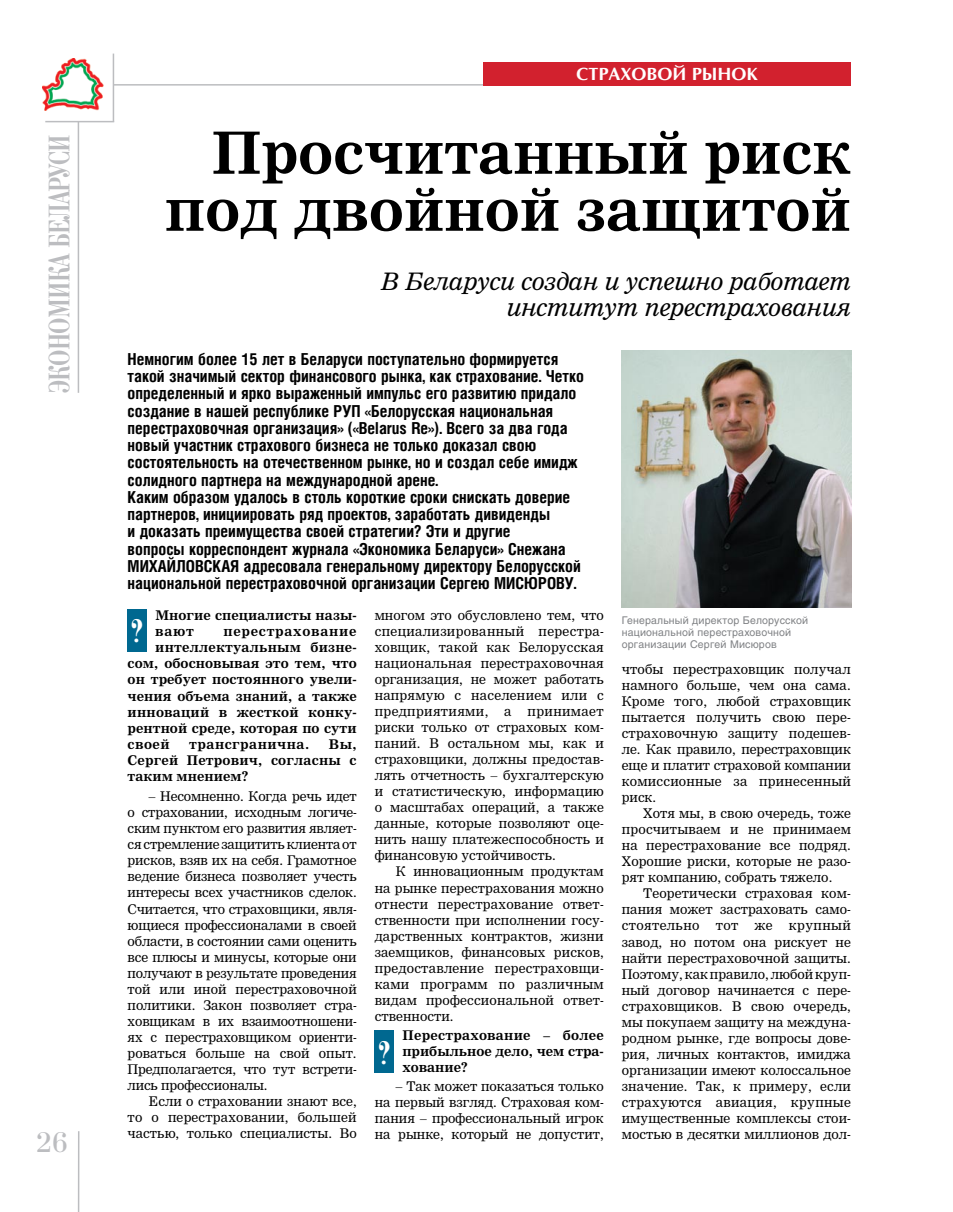
<style>
.page{position:relative;width:953px;height:1212px;background:#fff}
.page>*{position:absolute;margin:0;border:0;box-sizing:border-box;transform-origin:0 0}
.t1{font:700 57px/57px "Nimrod Cyr";color:#000;text-align:right}
.t2{font:34.5px "Bodoni Cond C";color:#fff}
.t3{font:31.5px "Bodoni Cond C";letter-spacing:-.015em;color:#bcbdc0}
.t4{font:30px "Bodoni C";color:#bcbdc0}
.t5{font:23.55px/25.5px "Nimrod Cyr MT Inclined";color:#000;text-align:right}
.t6{font:700 18px "Optima";color:#fff}
.t7{font:700 16.5px/17.2px "Helios Cond";color:#000}
.t8{font:13.05px/16px "Nimrod Cyr";letter-spacing:.005em;color:#000;text-align:justify}
.t9{font:700 13.05px/16px "Nimrod Cyr";letter-spacing:.005em;color:#000;text-align:justify}
.t10{font:700 13.05px "Nimrod Cyr";letter-spacing:.06em;color:#000}
.t11{font:700 13.05px "Nimrod Cyr";letter-spacing:.04em;color:#000}
.t12{font:10.5px/12px "Helios";letter-spacing:.015em;color:#808285}
</style>
<div class="page">
<img style="left:43px;top:58px;width:60px;height:52px">
<hr style="left:114px;top:84px;width:736px;height:2px;background:#bcbdc0">
<hr style="left:45px;top:121px;width:69px;height:1px;background:#bcbdc0">
<hr style="left:113px;top:54px;width:1px;height:68px;background:#bcbdc0">
<hr style="left:78px;top:122px;width:1px;height:271px;background:#bcbdc0">
<div style="left:483px;top:62px;width:367px;height:24px;background:#d2212e"></div>
<hr style="left:78px;top:1131px;width:1px;height:81px;background:#bcbdc0">
<div style="left:128px;top:609px;width:19px;height:42px;background:#006890"></div>
<div style="left:375px;top:1031px;width:19px;height:42px;background:#006890"></div>
<img style="left:621px;top:351px;width:230px;height:256px">
<h3 class="t3" style="left:43px;top:393px;width:260px;rotate:-90deg">ЭКОНОМИКА БЕЛАРУСИ</h3>
<h3 class="t4" style="left:36px;top:1126px;width:34px">26</h3>
<h3 class="t6" style="left:576px;top:64px;width:183px">Страховой рынок</h3>
<h1 class="t1" style="left:165px;top:124px;width:687px">Просчитанный риск под двойной защитой</h1>
<h3 class="t5" style="left:381px;top:269px;width:471px">В Беларуси создан и успешно работает институт перестрахования</h3>
<p class="t7" style="left:128px;top:350px;width:458px">Немногим более 15 лет в Беларуси поступательно формируется такой значимый сектор финансового рынка, как страхование. Четко определенный и ярко выраженный импульс его развитию придало создание в нашей республике РУП «Белорусская национальная перестраховочная организация» («Belarus Re»). Всего за два года новый участник страхового бизнеса не только доказал свою состоятельность на отечественном рынке, но и создал себе имидж солидного партнера на международной арене.<br>Каким образом удалось в столь короткие сроки снискать доверие партнеров, инициировать ряд проектов, заработать дивиденды<br>и доказать преимущества своей стратегии? Эти и другие<br>вопросы корреспондент журнала «Экономика Беларуси» Снежана МИХАЙЛОВСКАЯ адресовала генеральному директору Белорусской национальной перестраховочной организации Сергею МИСЮРОВУ.</p>
<p class="t12" style="left:621px;top:614px;width:188px">Генеральный директор Белорусской национальной перестраховочной организации Сергей Мисюров</p>
<p class="t8" style="left:375px;top:607px;width:231px">многом это обусловлено тем, что специализированный перестра&shy;ховщик, такой как Белорусская национальная перестраховочная организация, не может работать напрямую с населением или с предприятиями, а принимает риски только от страховых ком&shy;паний. В остальном мы, как и страховщики, должны предостав&shy;лять отчетность – бухгалтерскую и статистическую, информацию о масштабах операций, а также данные, которые позволяют оце&shy;нить нашу платежеспособность и финансовую устойчивость.</p>
<p class="t8" style="left:375px;top:864px;width:231px;text-indent:21px">К инновационным продуктам на рынке перестрахования можно отнести перестрахование ответ&shy;ственности при исполнении госу&shy;дарственных контрактов, жизни заемщиков, финансовых рисков, предоставление перестраховщи&shy;ками программ по различным видам профессиональной ответ&shy;ственности.</p>
<h2 class="t2" style="left:375px;top:1035px;width:19px">?</h2>
<p class="t9" style="left:402px;top:1027px;width:203px">Перестрахование – более прибыльное дело, чем стра&shy;хование?</p>
<p class="t8" style="left:375px;top:1078px;width:230px;text-indent:21px">– Так может показаться только на первый взгляд. Страховая ком&shy;пания – профессиональный игрок на рынке, который не допустит,</p>
<h2 class="t2" style="left:129px;top:613px;width:19px">?</h2>
<p class="t9" style="left:155px;top:607px;width:203px">Многие специалисты назы&shy;вают</p>
<p class="t10" style="left:223px;top:623px;width:134px">перестрахование</p>
<p class="t9" style="left:155px;top:639px;width:203px">интеллектуальным бизне-</p>
<p class="t9" style="left:128px;top:655px;width:230px">сом, обосновывая это тем, что</p>
<p class="t9" style="left:128px;top:671px;width:230px">он требует постоянного увели-</p>
<p class="t9" style="left:128px;top:688px;width:230px">чения объема знаний, а также</p>
<p class="t9" style="left:128px;top:704px;width:230px">инноваций в жесткой конку-</p>
<p class="t9" style="left:128px;top:720px;width:230px">рентной среде, которая по сути</p>
<p class="t9" style="left:128px;top:736px;width:44px">своей</p>
<p class="t11" style="left:189px;top:736px;width:121px">трансгранична.</p>
<p class="t8" style="left:621px;top:661px;width:230px">чтобы перестраховщик получал намного больше, чем она сама.<br>Кроме того, любой страховщик пытается получить свою пере&shy;страховочную защиту подешев&shy;ле. Как правило, перестраховщик еще и платит страховой компании комиссионные за принесенный риск.</p>
<p class="t8" style="left:621px;top:805px;width:230px;text-indent:21px">Хотя мы, в свою очередь, тоже просчитываем и не принимаем на перестрахование все подряд.<br>Хорошие риски, которые не разо&shy;рят компанию, собрать тяжело.</p>
<p class="t8" style="left:621px;top:885px;width:231px;text-indent:21px">Теоретически страховая ком&shy;пания может застраховать само&shy;стоятельно тот же крупный завод, но потом она рискует не найти перестраховочной защиты.<br>Поэтому, как правило, любой круп&shy;ный договор начинается с пере&shy;страховщиков. В свою очередь, мы покупаем защиту на междуна&shy;родном рынке, где вопросы дове&shy;рия, личных контактов, имиджа организации имеют колоссальное значение. Так, к примеру, если страхуются авиация, крупные имущественные комплексы стои&shy;мостью в десятки миллионов дол-</p>
<p class="t9" style="left:128px;top:736px;width:231px;text-indent:201px">Вы, Сергей Петрович, согласны с таким мнением?</p>
<p class="t8" style="left:128px;top:788px;width:231px;text-indent:21px">– Несомненно. Когда речь идет о страховании, исходным логиче&shy;ским пунктом его развития являет&shy;ся стремление защитить клиента от рисков, взяв их на себя. Грамотное ведение бизнеса позволяет учесть интересы всех участников сделок.<br>Считается, что страховщики, явля&shy;ющиеся профессионалами в своей области, в состоянии сами оценить все плюсы и минусы, которые они получают в результате проведения той или иной перестраховочной политики. Закон позволяет стра&shy;ховщикам в их взаимоотношени&shy;ях с перестраховщиком ориенти&shy;роваться больше на свой опыт.<br>Предполагается, что тут встрети&shy;лись профессионалы.</p>
<p class="t8" style="left:128px;top:1093px;width:230px;text-indent:21px">Если о страховании знают все, то о перестраховании, большей частью, только специалисты. Во</p>
</div>
